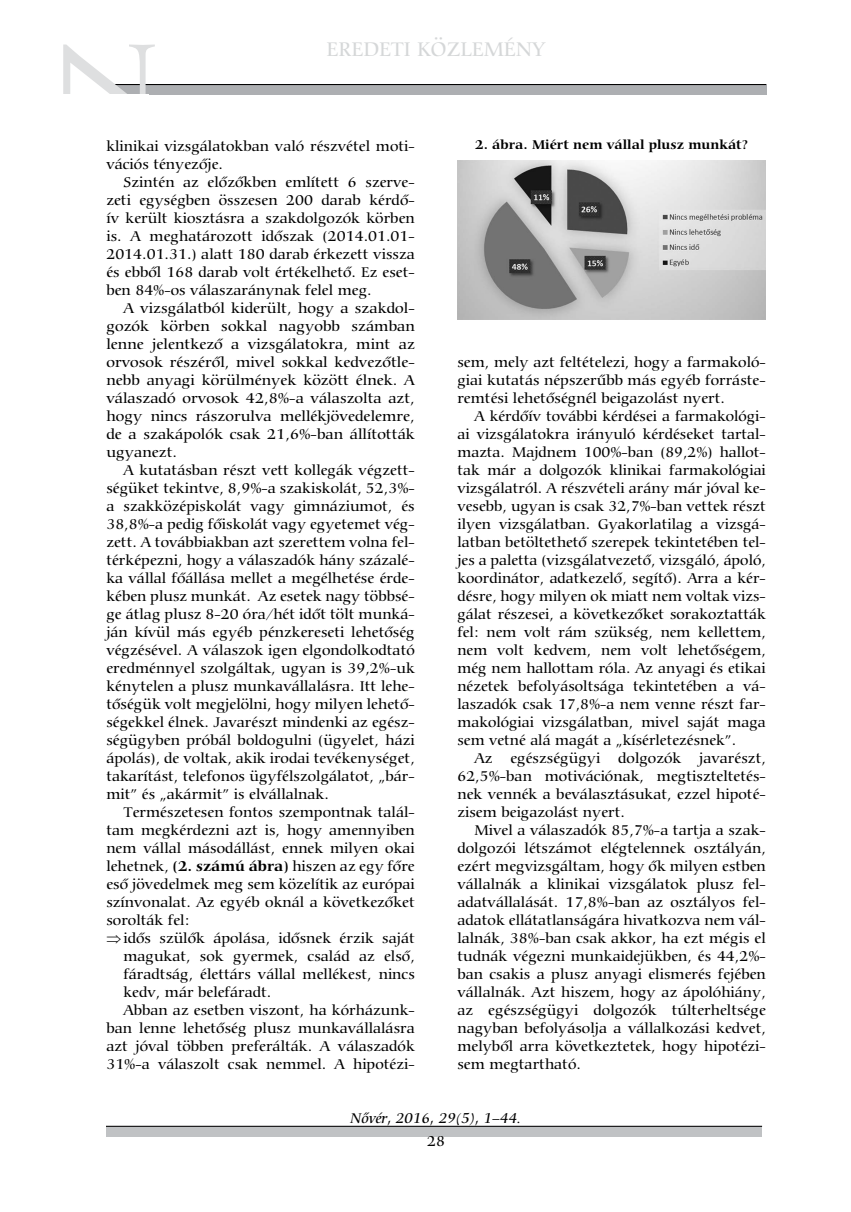
<style>
.page{position:relative;width:851px;height:1212px;background:#fff}
.page>*{position:absolute;margin:0;border:0;box-sizing:border-box;transform-origin:0 0}
.t1{font:500 21px "Carmina";color:#d5d7d8}
.t2{font:500 15px/18px "Carmina";color:#000;text-align:justify}
.t3{font:italic 500 15px "Carmina";color:#000}
.t4{font:500 13.5px "Carmina";color:#000}
.s1{font-style:inherit}
</style>
<div class="page">
<div style="left:111px;top:84px;width:655px;height:11px;background:#adafb2"></div>
<hr style="left:107px;top:84px;width:659px;height:1px;background:#000">
<svg style="left:63px;top:45px;width:92px;height:50px"></svg>
<div style="left:106px;top:1126px;width:656px;height:10px;background:#c0c2c4"></div>
<hr style="left:106px;top:1126px;width:656px;height:1px;background:#000">
<img style="left:457px;top:160px;width:308px;height:159px">
<h1 class="t1" style="left:326px;top:38px;width:220px">Eredeti közlemény</h1>
<p class="t2" style="left:106px;top:139px;width:310px">klinikai vizsgálatokban való részvétel moti&shy;vációs tényezője.</p>
<p class="t2" style="left:106px;top:175px;width:310px;text-indent:17px">Szintén az előzőkben említett 6 szerve&shy;zeti egységben összesen 200 darab kérdő&shy;ív került kiosztásra a szakdolgozók körben is. A meghatározott időszak (2014.01.01- 2014.01.31.) alatt 180 darab érkezett vissza és ebből 168 darab volt értékelhető. Ez eset&shy;ben 84%-os válaszaránynak felel meg.</p>
<p class="t2" style="left:106px;top:301px;width:310px;text-indent:17px">A vizsgálatból kiderült, hogy a szakdol&shy;gozók körben sokkal nagyobb számban lenne jelentkező a vizsgálatokra, mint az orvosok részéről, mivel sokkal kedvezőtle&shy;nebb anyagi körülmények között élnek. A válaszadó orvosok 42,8%-a válaszolta azt, hogy nincs rászorulva mellékjövedelemre, de a szakápolók csak 21,6%-ban állították ugyanezt.</p>
<p class="t2" style="left:106px;top:463px;width:310px;text-indent:17px">A kutatásban részt vett kollegák végzett&shy;ségüket tekintve, 8,9%-a szakiskolát, 52,3%- a szakközépiskolát vagy gimnáziumot, és 38,8%-a pedig főiskolát vagy egyetemet vég&shy;zett. A továbbiakban azt szerettem volna fel&shy;térképezni, hogy a válaszadók hány százalé&shy;ka vállal főállása mellet a megélhetése érde&shy;kében plusz munkát. Az esetek nagy többsé&shy;ge átlag plusz 8-20 óra/hét időt tölt munká&shy;ján kívül más egyéb pénzkereseti lehetőség végzésével. A válaszok igen elgondolkodtató eredménnyel szolgáltak, ugyan is 39,2%-uk kénytelen a plusz munkavállalásra. Itt lehe&shy;tőségük volt megjelölni, hogy milyen lehető&shy;ségekkel élnek. Javarészt mindenki az egész&shy;ségügyben próbál boldogulni (ügyelet, házi ápolás), de voltak, akik irodai tevékenységet, takarítást, telefonos ügyfélszolgálatot, „bár&shy;mit” és „akármit” is elvállalnak.</p>
<p class="t2" style="left:123px;top:805px;width:293px">Természetesen fontos szempontnak talál-</p>
<p class="t2" style="left:106px;top:823px;width:310px">tam megkérdezni azt is, hogy amennyiben</p>
<p class="t2" style="left:106px;top:841px;width:310px">nem vállal másodállást, ennek milyen okai</p>
<p class="t2" style="left:106px;top:859px;width:310px">lehetnek, <span class="s1">(2. számú ábra)</span> hiszen az egy főre</p>
<p class="t2" style="left:106px;top:877px;width:310px">eső jövedelmek meg sem közelítik az európai</p>
<p class="t2" style="left:106px;top:895px;width:310px">színvonalat. Az egyéb oknál a következőket</p>
<p class="t2" style="left:106px;top:913px;width:85px">sorolták fel:</p>
<p class="t2" style="left:106px;top:931px;width:310px">⇒idős szülők ápolása, idősnek érzik saját</p>
<p class="t2" style="left:123px;top:949px;width:293px">magukat, sok gyermek, család az első,</p>
<p class="t2" style="left:123px;top:967px;width:293px">fáradtság, élettárs vállal mellékest, nincs</p>
<p class="t2" style="left:123px;top:985px;width:149px">kedv, már belefáradt.</p>
<p class="t2" style="left:123px;top:1003px;width:293px">Abban az esetben viszont, ha kórházunk-</p>
<p class="t2" style="left:106px;top:1021px;width:310px">ban lenne lehetőség plusz munkavállalásra</p>
<p class="t2" style="left:106px;top:1039px;width:310px">azt jóval többen preferálták. A válaszadók</p>
<p class="t2" style="left:106px;top:1057px;width:310px">31%-a válaszolt csak nemmel. A hipotézi-</p>
<p class="t4" style="left:475px;top:137px;width:274px">2. ábra. Miért nem vállal plusz munkát?</p>
<p class="t2" style="left:457px;top:355px;width:310px">sem, mely azt feltételezi, hogy a farmakoló&shy;giai kutatás népszerűbb más egyéb forráste&shy;remtési lehetőségnél beigazolást nyert.</p>
<p class="t2" style="left:457px;top:409px;width:310px;text-indent:17px">A kérdőív további kérdései a farmakológi&shy;ai vizsgálatokra irányuló kérdéseket tartal&shy;mazta. Majdnem 100%-ban (89,2%) hallot&shy;tak már a dolgozók klinikai farmakológiai vizsgálatról. A részvételi arány már jóval ke&shy;vesebb, ugyan is csak 32,7%-ban vettek részt ilyen vizsgálatban. Gyakorlatilag a vizsgá&shy;latban betöltethető szerepek tekintetében tel&shy;jes a paletta (vizsgálatvezető, vizsgáló, ápoló, koordinátor, adatkezelő, segítő). Arra a kér&shy;désre, hogy milyen ok miatt nem voltak vizs&shy;gálat részesei, a következőket sorakoztatták fel: nem volt rám szükség, nem kellettem, nem volt kedvem, nem volt lehetőségem, még nem hallottam róla. Az anyagi és etikai nézetek befolyásoltsága tekintetében a vá&shy;laszadók csak 17,8%-a nem venne részt far&shy;makológiai vizsgálatban, mivel saját maga sem vetné alá magát a „kísérletezésnek”.</p>
<p class="t2" style="left:457px;top:751px;width:310px;text-indent:17px">Az egészségügyi dolgozók javarészt, 62,5%-ban motivációnak, megtiszteltetés&shy;nek vennék a beválasztásukat, ezzel hipoté&shy;zisem beigazolást nyert.</p>
<p class="t2" style="left:457px;top:823px;width:310px;text-indent:17px">Mivel a válaszadók 85,7%-a tartja a szak&shy;dolgozói létszámot elégtelennek osztályán, ezért megvizsgáltam, hogy ők milyen estben vállalnák a klinikai vizsgálatok plusz fel&shy;adatvállalását. 17,8%-ban az osztályos fel&shy;adatok ellátatlanságára hivatkozva nem vál&shy;lalnák, 38%-ban csak akkor, ha ezt mégis el tudnák végezni munkaidejükben, és 44,2%- ban csakis a plusz anyagi elismerés fejében vállalnák. Azt hiszem, hogy az ápolóhiány, az egészségügyi dolgozók túlterheltsége nagyban befolyásolja a vállalkozási kedvet, melyből arra következtetek, hogy hipotézi&shy;sem megtartható.</p>
<p class="t3" style="left:350px;top:1110px;width:172px">Nõvér, 2016, 29(5), 1–44.</p>
<p class="t2" style="left:427px;top:1134px;width:19px">28</p>
</div>
